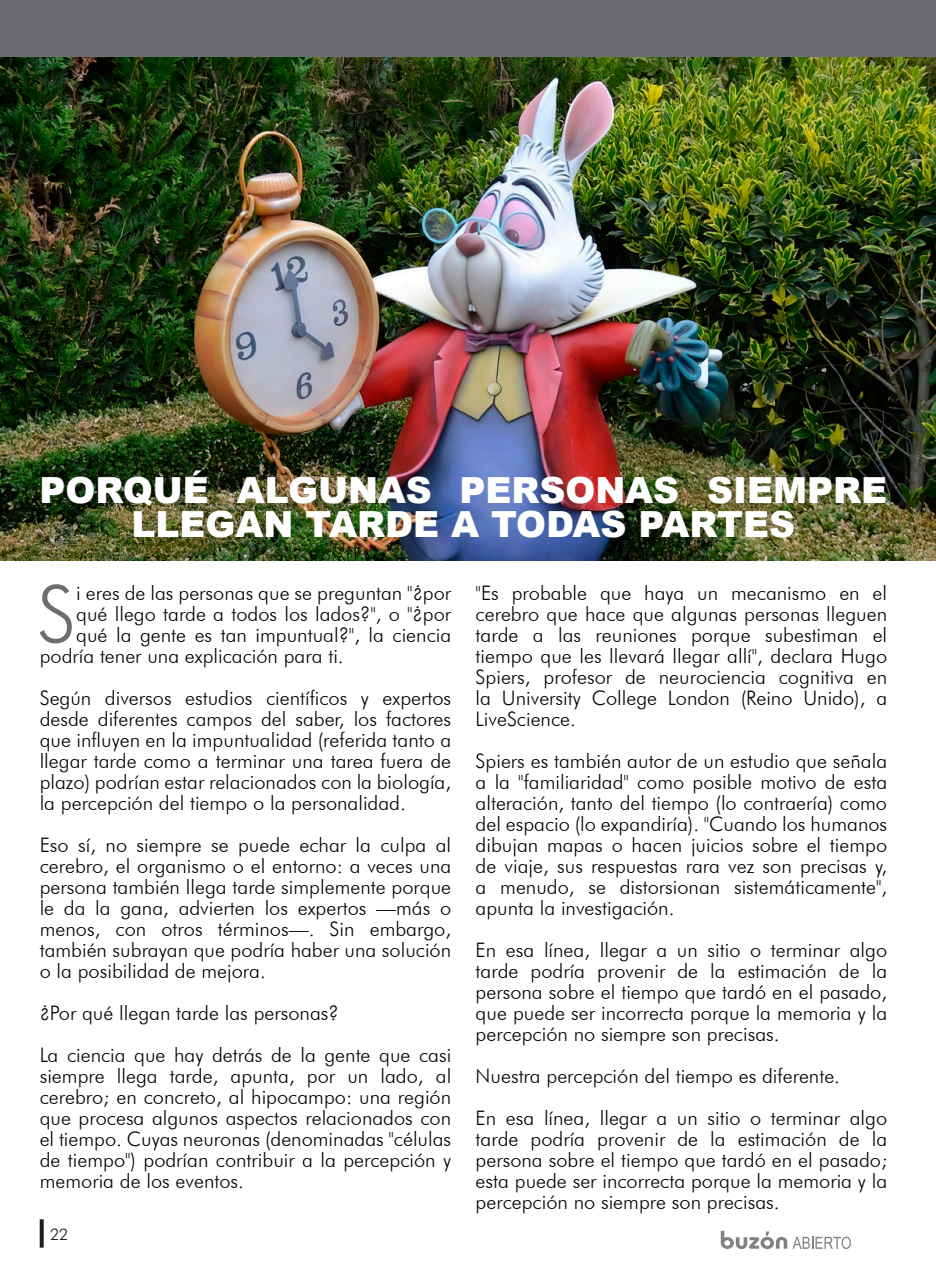
<style>
.page{position:relative;width:936px;height:1276px;background:#fff}
.page>*{position:absolute;margin:0;border:0;box-sizing:border-box;transform-origin:0 0}
.t1{font:300 78.8px "Futura BT";color:#6c6d70}
.t2{font:900 36px/34px "Arial";color:#fff;text-align:center}
.t3{font:300 20px/21px "Futura BT";color:#040503;text-align:justify}
.t4{font:300 16px "Futura BT";color:#231f20}
</style>
<div class="page">
<svg style="left:720px;top:1231px;width:130px;height:18px"></svg>
<svg style="left:40px;top:1219px;width:4px;height:28px"></svg>
<img style="left:0;top:57px;width:935px;height:504px">
<div style="left:0;top:0;width:935px;height:57px;background:#6c6d70"></div>
<p class="t2" style="left:40px;top:472px;width:849px">PORQUÉ ALGUNAS PERSONAS SIEMPRE<br>LLEGAN TARDE A TODAS PARTES</p>
<p class="t1" style="left:37px;top:566px;width:41px">S</p>
<p class="t3" style="left:76px;top:582px;width:376px">i eres de las personas que se preguntan "¿por</p>
<p class="t3" style="left:76px;top:603px;width:376px">qué llego tarde a todos los lados?", o "¿por</p>
<p class="t3" style="left:76px;top:624px;width:376px">qué la gente es tan impuntual?", la ciencia</p>
<p class="t3" style="left:40px;top:645px;width:305px">podría tener una explicación para ti.</p>
<p class="t3" style="left:40px;top:687px;width:413px">Según diversos estudios científicos y expertos desde diferentes campos del saber, los factores que influyen en la impuntualidad (referida tanto a llegar tarde como a terminar una tarea fuera de plazo) podrían estar relacionados con la biología, la percepción del tiempo o la personalidad.</p>
<p class="t3" style="left:40px;top:834px;width:413px">Eso sí, no siempre se puede echar la culpa al cerebro, el organismo o el entorno: a veces una persona también llega tarde simplemente porque le da la gana, advierten los expertos —más o menos, con otros términos—. Sin embargo, también subrayan que podría haber una solución o la posibilidad de mejora.</p>
<p class="t3" style="left:40px;top:1002px;width:300px">¿Por qué llegan tarde las personas?</p>
<p class="t3" style="left:40px;top:1044px;width:413px">La ciencia que hay detrás de la gente que casi siempre llega tarde, apunta, por un lado, al cerebro; en concreto, al hipocampo: una región que procesa algunos aspectos relacionados con el tiempo. Cuyas neuronas (denominadas "células de tiempo") podrían contribuir a la percepción y memoria de los eventos.</p>
<p class="t4" style="left:50px;top:1224px;width:20px">22</p>
<p class="t3" style="left:475px;top:582px;width:413px">"Es probable que haya un mecanismo en el cerebro que hace que algunas personas lleguen tarde a las reuniones porque subestiman el tiempo que les llevará llegar allí", declara Hugo Spiers, profesor de neurociencia cognitiva en la University College London (Reino Unido), a LiveScience.</p>
<p class="t3" style="left:475px;top:750px;width:413px">Spiers es también autor de un estudio que señala a la "familiaridad" como posible motivo de esta alteración, tanto del tiempo (lo contraería) como del espacio (lo expandiría). "Cuando los humanos dibujan mapas o hacen juicios sobre el tiempo de viaje, sus respuestas rara vez son precisas y, a menudo, se distorsionan sistemáticamente", apunta la investigación.</p>
<p class="t3" style="left:475px;top:939px;width:413px">En esa línea, llegar a un sitio o terminar algo tarde podría provenir de la estimación de la persona sobre el tiempo que tardó en el pasado, que puede ser incorrecta porque la memoria y la percepción no siempre son precisas.</p>
<p class="t3" style="left:475px;top:1065px;width:366px">Nuestra percepción del tiempo es diferente.</p>
<p class="t3" style="left:475px;top:1107px;width:413px">En esa línea, llegar a un sitio o terminar algo tarde podría provenir de la estimación de la persona sobre el tiempo que tardó en el pasado; esta puede ser incorrecta porque la memoria y la percepción no siempre son precisas.</p>
</div>
